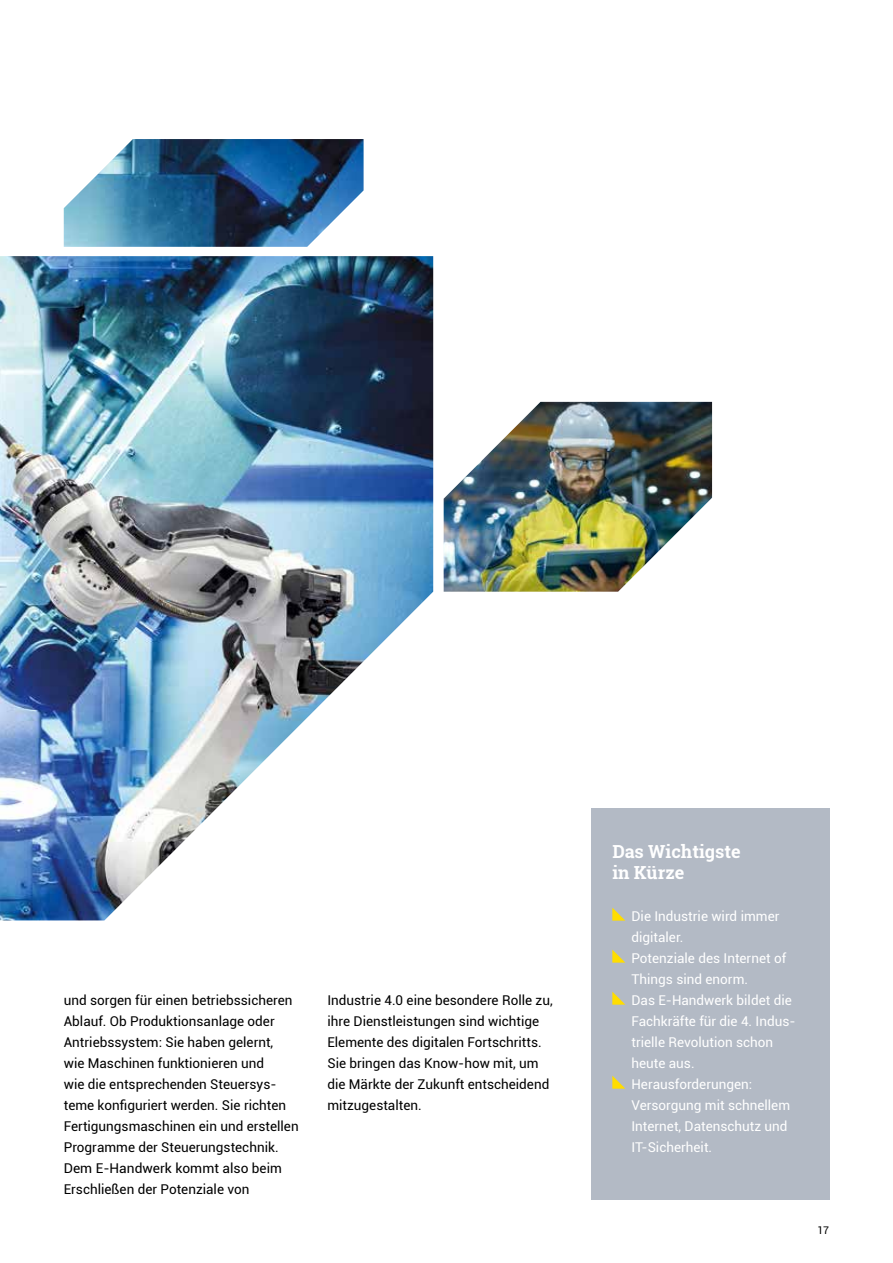
<style>
.page{position:relative;width:893px;height:1263px;background:#fff}
.page>*{position:absolute;margin:0;border:0;box-sizing:border-box;transform-origin:0 0}
.t1{font:700 18px/21px "Roboto Slab";color:#fff}
.t2{font:13.5px/21px "Roboto";color:#000}
.t3{font:13.5px/21px "Roboto";color:#fff}
.t4{font:10.5px "Roboto";color:#000}
</style>
<div class="page">
<img style="left:0;top:256px;width:433px;height:664px">
<img style="left:444px;top:402px;width:268px;height:190px">
<div style="left:591px;top:808px;width:238px;height:391px;background:#b3bac5"></div>
<svg style="left:612px;top:907px;width:13px;height:14px"></svg>
<svg style="left:612px;top:949px;width:13px;height:14px"></svg>
<svg style="left:612px;top:991px;width:13px;height:14px"></svg>
<svg style="left:612px;top:1075px;width:13px;height:14px"></svg>
<img style="left:64px;top:139px;width:300px;height:108px">
<p class="t2" style="left:64px;top:989px;width:236px">und sorgen für einen betriebssicheren Ablauf. Ob Produktionsanlage oder Antriebssystem: Sie haben gelernt,<br>wie Maschinen funktionieren und<br>wie die entsprechenden Steuersys&shy;teme konfiguriert werden. Sie richten Fertigungsmaschinen ein und erstellen Programme der Steuerungstechnik.<br>Dem E-Handwerk kommt also beim Erschließen der Potenziale von</p>
<p class="t2" style="left:327px;top:989px;width:227px">Industrie 4.0 eine besondere Rolle zu, ihre Dienstleistungen sind wichtige Elemente des digitalen Fortschritts.<br>Sie bringen das Know-how mit, um die Märkte der Zukunft entscheidend mitzugestalten.</p>
<h1 class="t1" style="left:612px;top:840px;width:130px">Das Wichtigste in Kürze</h1>
<p class="t3" style="left:631px;top:905px;width:166px">Die Industrie wird immer digitaler.<br>Potenziale des Internet of<br>Things sind enorm.<br>Das E-Handwerk bildet die<br>Fachkräfte für die 4. Indus&shy;trielle Revolution schon heute aus.<br>Herausforderungen:<br>Versorgung mit schnellem<br>Internet, Datenschutz und<br>IT-Sicherheit.</p>
<p class="t4" style="left:817px;top:1223px;width:13px">17</p>
</div>
